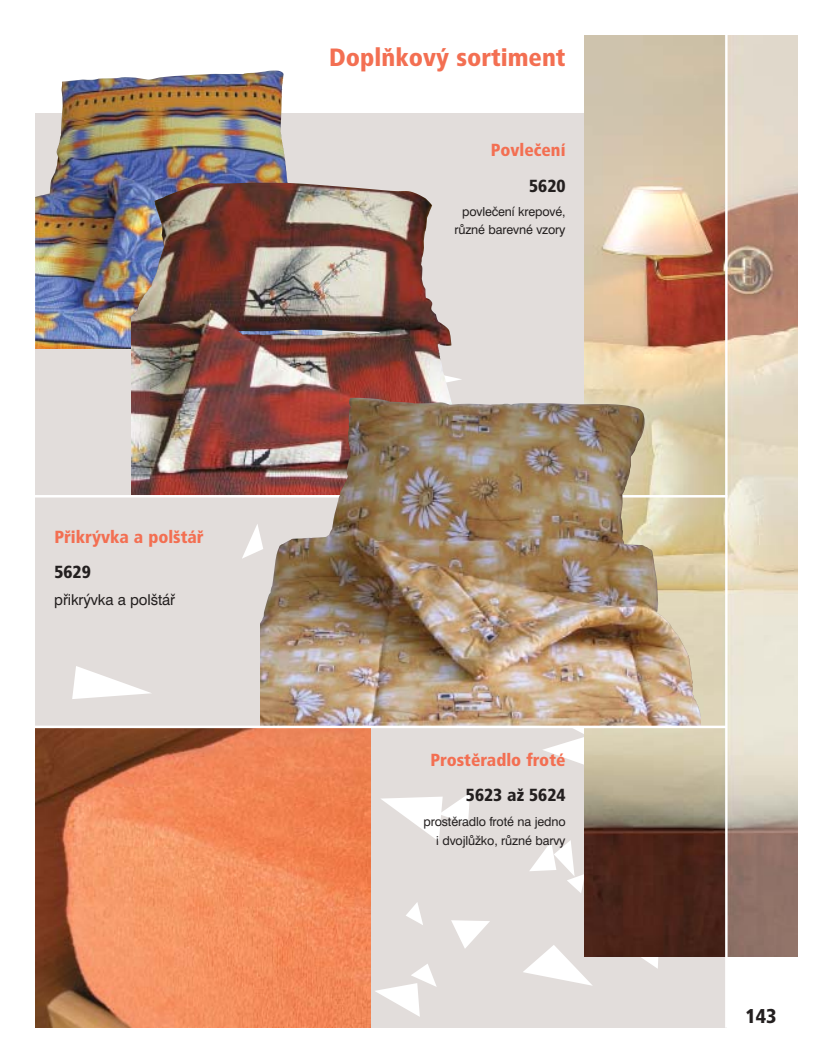
<style>
.page{position:relative;width:834px;height:1063px;background:#fff}
.page>*{position:absolute;margin:0;border:0;box-sizing:border-box;transform-origin:0 0}
.t1{font:900 25px "Frutiger Cond CE";color:#f36f52}
.t2{font:900 20px "Frutiger Cond CE";color:#231f1f}
.t3{font:900 17.5px "Frutiger Cond CE";color:#f36f52}
.t4{font:900 17.5px "Frutiger Cond CE";color:#231f1f}
.t5{font:15px "Swiss CE";letter-spacing:-.01em;color:#231f1f}
.t6{font:12.5px/17.5px "Swiss CE";letter-spacing:-.01em;color:#231f1f;text-align:right}
</style>
<div class="page">
<img style="left:35px;top:35px;width:763px;height:993px">
<h3 class="t3" style="left:54px;top:530px;width:151px">Pfiikr˘vka a pol‰táfi</h3>
<h3 class="t4" style="left:54px;top:565px;width:38px">5629</h3>
<p class="t5" style="left:54px;top:594px;width:122px">pfiikr˘vka a pol‰táfi</p>
<h1 class="t1" style="left:329px;top:48px;width:238px">DoplÀkov˘ sortiment</h1>
<h3 class="t3" style="left:491px;top:144px;width:76px">Povleãení</h3>
<h3 class="t4" style="left:529px;top:179px;width:38px">5620</h3>
<p class="t6" style="left:454px;top:205px;width:113px">povleãení krepové, rÛzné barevné vzory</p>
<h3 class="t3" style="left:431px;top:753px;width:136px">Prostûradlo froté</h3>
<h3 class="t4" style="left:466px;top:789px;width:101px">5623 aÏ 5624</h3>
<p class="t6" style="left:423px;top:813px;width:144px;line-height:18.8px">prostûradlo froté na jedno i dvojlÛÏko, rÛzné barvy</p>
<h2 class="t2" style="left:745px;top:1008px;width:33px">143</h2>
</div>
